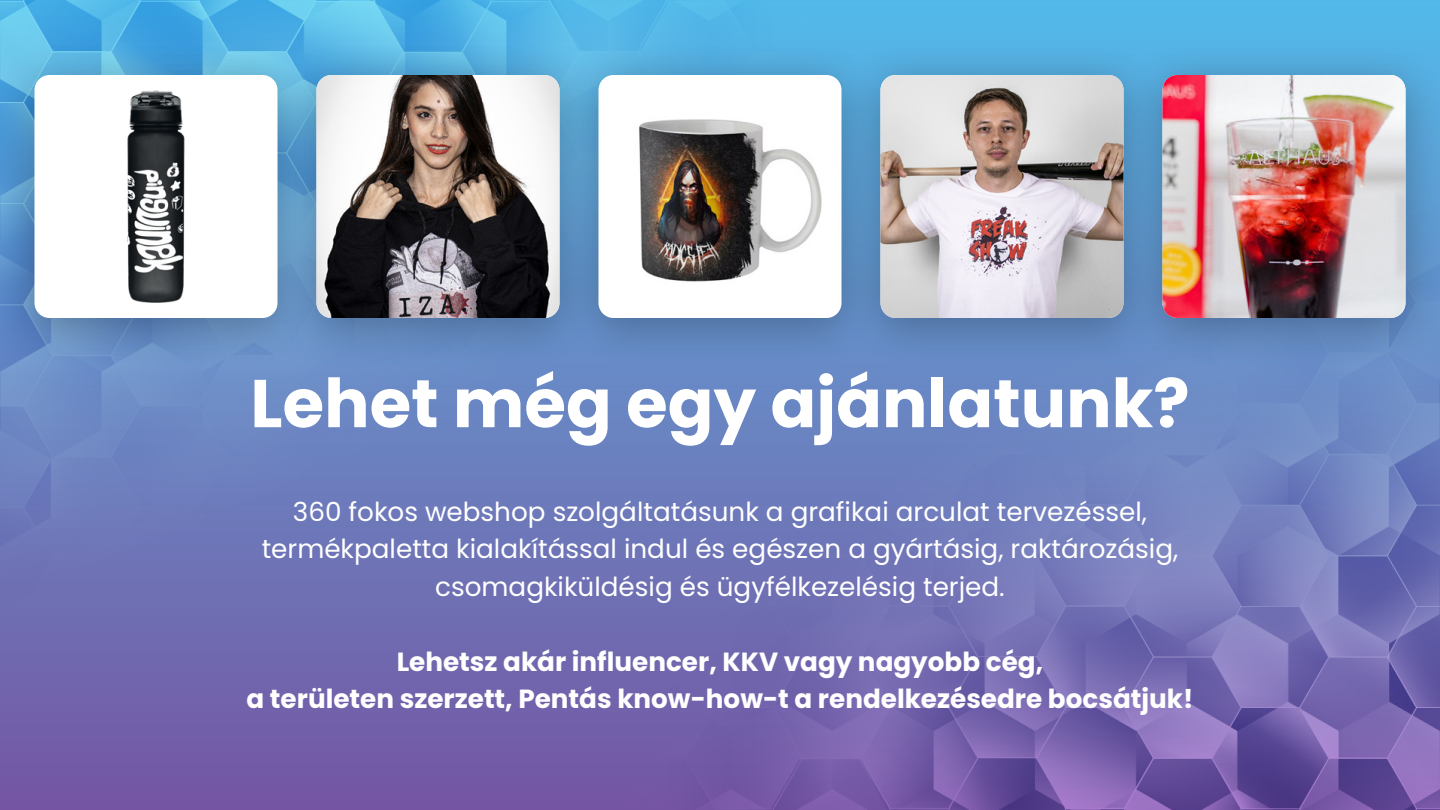
<style>
.page{position:relative;width:1440px;height:810px;background:#fff}
.page>*{position:absolute;margin:0;border:0;box-sizing:border-box;transform-origin:0 0}
.t1{font:700 67.5px "Poppins";color:#fff}
.t2{font:26.25px/37.5px "Poppins";color:#fff;text-align:center}
.t3{font:700 26.25px/37.5px "Poppins";color:#fff;text-align:center}
</style>
<div class="page">
<img style="left:0;top:0;width:1440px;height:810px">
<div style="left:0;top:40px;width:320px;height:328px;background:#000;opacity:.28"></div>
<div style="left:34px;top:75px;width:244px;height:243px;background:#fff;border-radius:15px"></div>
<img style="left:35px;top:85px;width:150px;height:223px">
<div style="left:556px;top:40px;width:328px;height:328px;background:#000;opacity:.28"></div>
<div style="left:598px;top:75px;width:244px;height:243px;background:#fff;border-radius:15px"></div>
<img style="left:639px;top:119px;width:183px;height:163px">
<div style="left:274px;top:40px;width:328px;height:328px;background:#000;opacity:.28"></div>
<img style="left:316px;top:75px;width:244px;height:243px">
<div style="left:838px;top:40px;width:328px;height:328px;background:#000;opacity:.28"></div>
<img style="left:880px;top:75px;width:240px;height:243px">
<div style="left:1120px;top:40px;width:320px;height:328px;background:#000;opacity:.28"></div>
<img style="left:1162px;top:75px;width:244px;height:243px">
<h1 class="t1" style="left:250px;top:359px;width:941px">Lehet még egy ajánlatunk?</h1>
<p class="t2" style="left:262px;top:493px;width:918px">360 fokos webshop szolgáltatásunk a grafikai arculat tervezéssel, termékpaletta kialakítással indul és egészen a gyártásig, raktározásig, csomagkiküldésig és ügyfélkezelésig terjed.</p>
<p class="t3" style="left:247px;top:643px;width:948px">Lehetsz akár influencer, KKV vagy nagyobb cég,<br>a területen szerzett, Pentás know-how-t a rendelkezésedre bocsátjuk!</p>
</div>
